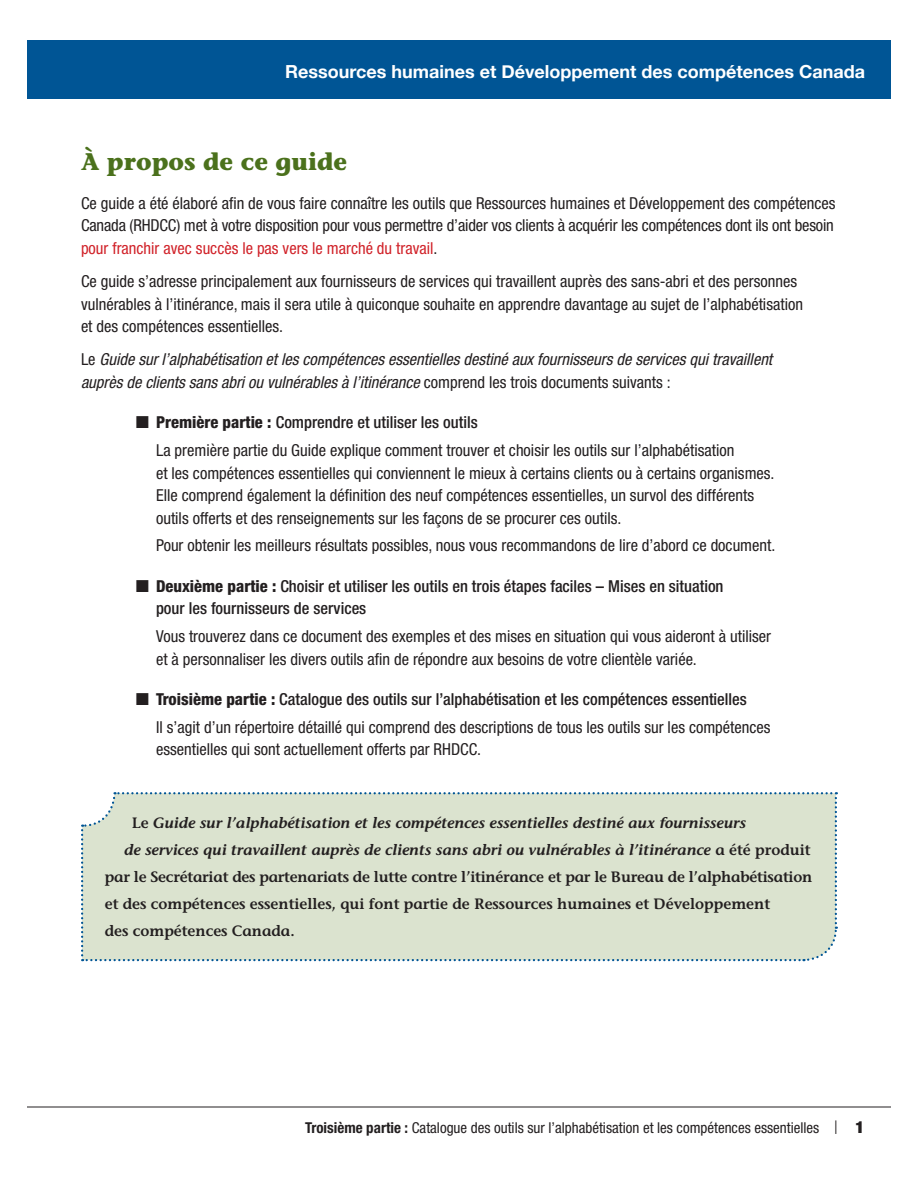
<style>
.page{position:relative;width:918px;height:1188px;background:#fff}
.page>*{position:absolute;margin:0;border:0;box-sizing:border-box;transform-origin:0 0}
.Body_heading_1{font:700 24px "Stone Informal Std";color:#4b711c}
.t1{font:700 18px "Helvetica Neue";color:#fff}
.Para_under_bullet_Ab{font:condensed 16.5px/22.5px "Helvetica Neue LT Std";color:#231f20}
.Body_text{font:condensed 16.5px/22.5px "Helvetica Neue LT Std";color:#231f20;text-align:justify}
.t2{font:500 condensed 16.5px/22.5px "Helvetica Neue LT Std";color:#231f20}
.Body_text-2{font:italic condensed 16.5px/22.5px "Helvetica Neue LT Std";color:#231f20}
.t3{font:900 condensed 16.5px "Helvetica Neue LT Std";color:#231f20}
.t4{font:600 15px "Stone Informal Std";color:#231f20}
.t5{font:italic 600 15px "Stone Informal Std";color:#231f20}
.t6{font:condensed 15px "Helvetica Neue LT Std";color:#231f20}
.t7{font:13.5px "Helvetica Neue";color:#231f20}
.s1{color:#d1232a}
.s2{font-style:normal}
.s3{font-weight:800}
.s4{font-weight:700}
</style>
<div class="page">
<div style="left:81px;top:792px;width:757px;height:170px;background:#dbe3cf"></div>
<hr style="left:27px;top:1107px;width:864px;height:1px;background:#231f20">
<div style="left:27px;top:40px;width:864px;height:58px;background:#005595"></div>
<p class="t1" style="left:285px;top:60px;width:581px">Ressources humaines et Développement des compétences Canada</p>
<p class="Body_heading_1" style="left:81px;top:147px;width:268px">À propos de ce guide</p>
<p class="Body_text" style="left:81px;top:192px;width:756px">Ce guide a été élaboré afin de vous faire connaître les outils que Ressources humaines et Développement des compétences Canada (RHDCC) met à votre disposition pour vous permettre d’aider vos clients à acquérir les compétences dont ils ont besoin <span class="s1">pour franchir avec succès le pas vers le marché du travail</span>.</p>
<p class="Body_text" style="left:81px;top:270px;width:724px;text-align:left">Ce guide s’adresse principalement aux fournisseurs de services qui travaillent auprès des sans‑abri et des personnes vulnérables à l’itinérance, mais il sera utile à quiconque souhaite en apprendre davantage au sujet de l’alphabétisation et des compétences essentielles.</p>
<p class="Body_text-2" style="left:81px;top:349px;width:693px"><span class="s2">Le</span> Guide sur l’alphabétisation et les compétences essentielles destiné aux fournisseurs de services qui travaillent auprès de clients sans abri ou vulnérables à l’itinérance <span class="s2">comprend les trois documents suivants :</span></p>
<p class="t2" style="left:156px;top:411px;width:323px"><span class="s3">Première partie :</span> Comprendre et utiliser les outils</p>
<p class="Para_under_bullet_Ab" style="left:156px;top:439px;width:620px">La première partie du Guide explique comment trouver et choisir les outils sur l’alphabétisation<br>et les compétences essentielles qui conviennent le mieux à certains clients ou à certains organismes.<br>Elle comprend également la définition des neuf compétences essentielles, un survol des différents outils offerts et des renseignements sur les façons de se procurer ces outils.</p>
<p class="Para_under_bullet_Ab" style="left:156px;top:534px;width:621px">Pour obtenir les meilleurs résultats possibles, nous vous recommandons de lire d’abord ce document.</p>
<p class="t2" style="left:156px;top:574px;width:569px"><span class="s3">Deuxième partie :</span> Choisir et utiliser les outils en trois étapes faciles – Mises en situation pour les fournisseurs de services</p>
<p class="Para_under_bullet_Ab" style="left:156px;top:625px;width:617px">Vous trouverez dans ce document des exemples et des mises en situation qui vous aideront à utiliser et à personnaliser les divers outils afin de répondre aux besoins de votre clientèle variée.</p>
<p class="t2" style="left:156px;top:687px;width:592px"><span class="s3">Troisième partie :</span> Catalogue des outils sur l’alphabétisation et les compétences essentielles</p>
<p class="Para_under_bullet_Ab" style="left:156px;top:715px;width:616px">Il s’agit d’un répertoire détaillé qui comprend des descriptions de tous les outils sur les compétences essentielles qui sont actuellement offerts par RHDCC.</p>
<p class="t5" style="left:132px;top:814px;width:616px"><span class="s2">Le</span> Guide sur l’alphabétisation et les compétences essentielles destiné aux fournisseurs</p>
<p class="t5" style="left:124px;top:841px;width:688px">de services qui travaillent auprès de clients sans abri ou vulnérables à l’itinérance <span class="s2">a été produit</span></p>
<p class="t4" style="left:105px;top:868px;width:709px">par le Secrétariat des partenariats de lutte contre l’itinérance et par le Bureau de l’alphabétisation</p>
<p class="t4" style="left:105px;top:895px;width:667px">et des compétences essentielles, qui font partie de Ressources humaines et Développement</p>
<p class="t4" style="left:105px;top:922px;width:191px">des compétences Canada.</p>
<p class="t6" style="left:305px;top:1119px;width:516px"><span class="s4">Troisième partie :</span> Catalogue des outils sur l’alphabétisation et les compétences essentielles</p>
<p class="t7" style="left:835px;top:1118px;width:4px">|</p>
<p class="t3" style="left:855px;top:1117px;width:10px">1</p>
</div>
